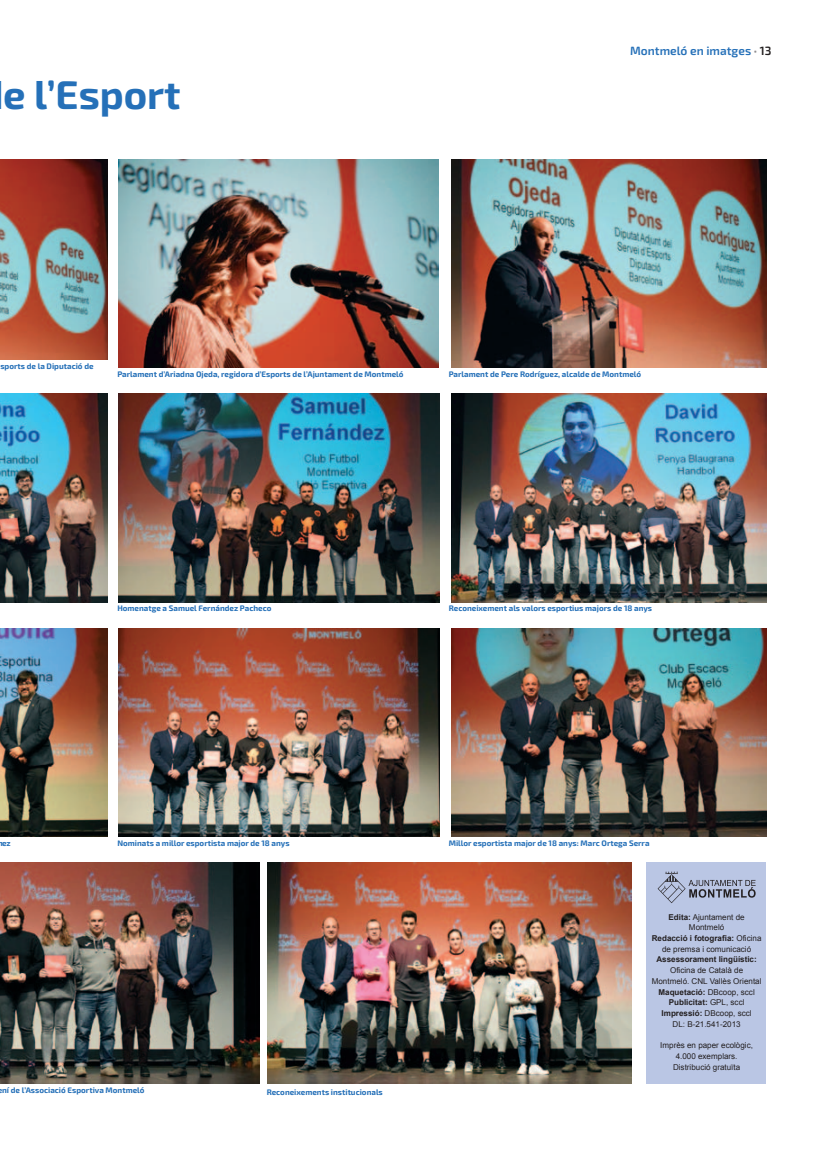
<style>
.page{position:relative;width:820px;height:1163px;background:#fff}
.page>*{position:absolute;margin:0;border:0;box-sizing:border-box;transform-origin:0 0}
.t1{font:700 40px "Exo 2";color:#2570b8}
.t2{font:600 12px "Exo 2";color:#2570b8}
.t3{font:8.1px/10.7px "Arial";color:#231f20;text-align:center}
.t4{font:700 8.1px "Arial";color:#231f20}
.t5{font:700 8px "Exo 2";color:#2570b8}
.s1{font-weight:700;font-size:13px;color:#8d8b8e}
.s2{color:#231f20}
.s3{font-weight:700}
</style>
<div class="page">
<div style="left:646px;top:862px;width:119px;height:221px;background:#bac6e4"></div>
<svg style="left:657px;top:871px;width:98px;height:32px"></svg>
<img style="left:118px;top:160px;width:320px;height:208px">
<img style="left:118px;top:394px;width:321px;height:208px">
<img style="left:118px;top:628px;width:321px;height:208px">
<img style="left:0;top:160px;width:108px;height:200px">
<img style="left:0;top:394px;width:108px;height:208px">
<img style="left:0;top:628px;width:108px;height:208px">
<img style="left:451px;top:160px;width:314px;height:208px">
<img style="left:451px;top:394px;width:314px;height:208px">
<img style="left:451px;top:628px;width:314px;height:208px">
<img style="left:0;top:862px;width:259px;height:221px">
<img style="left:268px;top:862px;width:363px;height:221px">
<h1 class="t1" style="left:3px;top:71px;width:179px">e l’Esport</h1>
<h2 class="t2" style="left:630px;top:43px;width:143px">Montmeló en imatges <span class="s1">·</span> <span class="s2">13</span></h2>
<p class="t5" style="left:0;top:361px;width:95px">sports de la Diputació de</p>
<p class="t5" style="left:117px;top:369px;width:287px">Parlament d’Ariadna Ojeda, regidora d’Esports de l’Ajuntament de Montmeló</p>
<p class="t5" style="left:448px;top:369px;width:194px">Parlament de Pere Rodríguez, alcalde de Montmeló</p>
<p class="t5" style="left:117px;top:603px;width:155px">Homenatge a Samuel Fernández Pacheco</p>
<p class="t5" style="left:448px;top:603px;width:205px">Reconeixement als valors esportius majors de 18 anys</p>
<p class="t5" style="left:2px;top:837px;width:10px">ez</p>
<p class="t5" style="left:117px;top:837px;width:174px">Nominats a millor esportista major de 18 anys</p>
<p class="t5" style="left:2px;top:1084px;width:144px">ní de l’Associació Esportiva Montmeló</p>
<p class="t5" style="left:266px;top:1087px;width:118px">Reconeixements institucionals</p>
<p class="t5" style="left:448px;top:837px;width:202px">Millor esportista major de 18 anys: Marc Ortega Serra</p>
<p class="t3" style="left:651px;top:911px;width:111px"><span class="s3">Edita:</span> Ajuntament de<br>Montmeló<br><span class="s3">Redacció i fotografia:</span> Oficina de premsa i comunicació</p>
<p class="t4" style="left:656px;top:954px;width:102px">Assessorament lingüístic:</p>
<p class="t3" style="left:651px;top:964px;width:111px">Oficina de Català de<br>Montmeló. CNL Vallès Oriental<br><span class="s3">Maquetació:</span> DBcoop, sccl<br><span class="s3">Publicitat:</span> GPL, sccl<br><span class="s3">Impressió:</span> DBcoop, sccl<br>DL: B-21.541-2013</p>
<p class="t3" style="left:660px;top:1040px;width:94px">Imprès en paper ecològic,<br>4.000 exemplars.<br>Distribució gratuïta</p>
</div>
